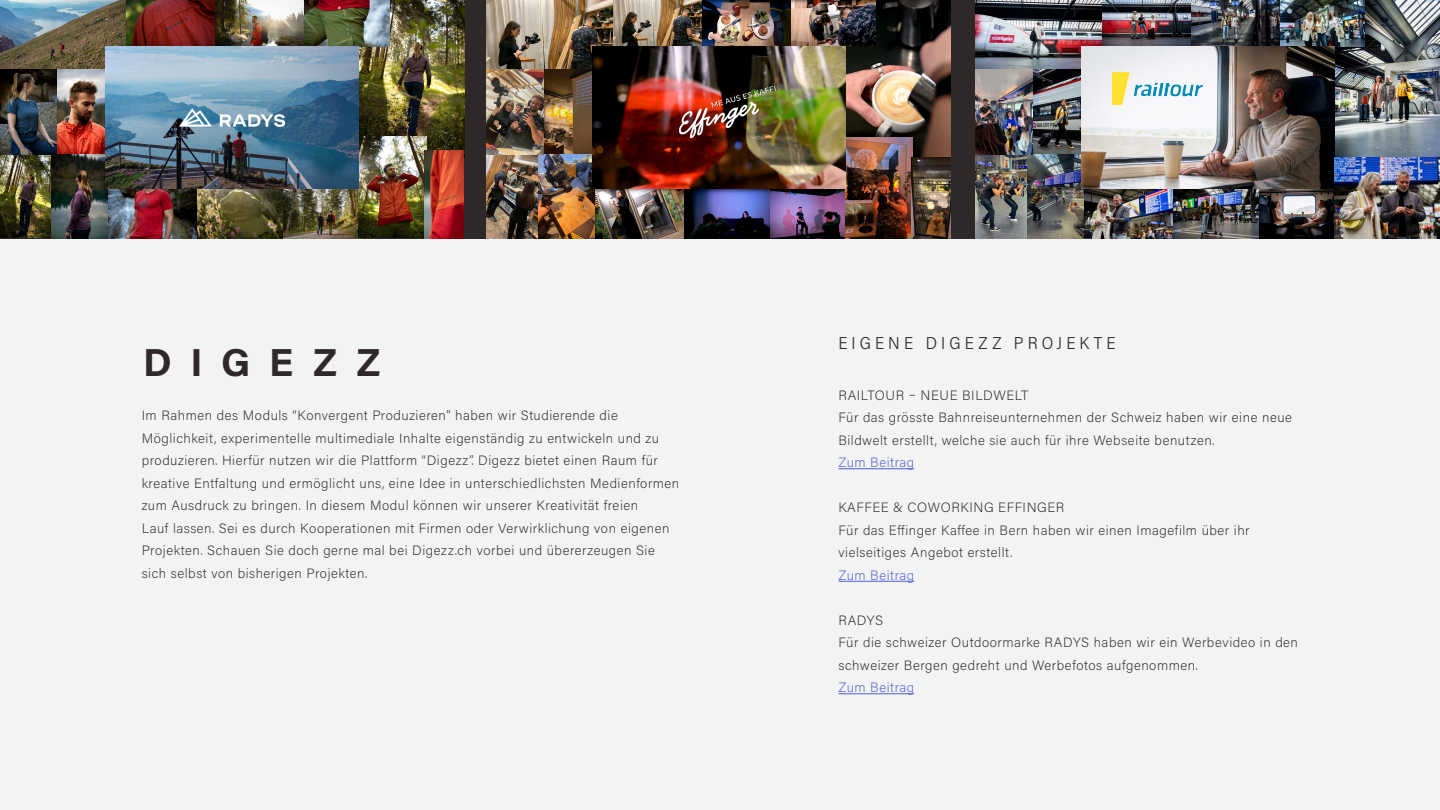
<style>
.page{position:relative;width:1440px;height:810px;background:#f2f3f3}
.page>*{position:absolute;margin:0;border:0;box-sizing:border-box;transform-origin:0 0}
.t1{font:700 39px "Acumin Pro";letter-spacing:.475em;color:#2f2828}
.t2{font:17.25px "Acumin Variable Concept";letter-spacing:.24em;color:#2f2828}
.t3{font:200 13.5px/22.5px "Acumin Pro";letter-spacing:.04em;color:#2f2828}
.t4{font:200 13.5px "Acumin Pro";letter-spacing:.04em;color:#4f5cd6}
</style>
<div class="page">
<div style="left:0;top:0;width:1440px;height:238px;background:#2f2828"></div>
<hr style="left:838px;top:468px;width:76px;height:1px;background:#4f5cd6">
<hr style="left:838px;top:581px;width:76px;height:1px;background:#4f5cd6">
<hr style="left:838px;top:693px;width:76px;height:1px;background:#4f5cd6">
<img style="left:0;top:0;width:127px;height:70px">
<img style="left:57px;top:70px;width:49px;height:85px">
<img style="left:359px;top:0;width:105px;height:150px">
<img style="left:127px;top:0;width:178px;height:46px">
<img style="left:305px;top:0;width:84px;height:46px">
<img style="left:108px;top:188px;width:175px;height:50px">
<img style="left:0;top:155px;width:52px;height:83px">
<img style="left:52px;top:155px;width:56px;height:84px">
<img style="left:0;top:70px;width:57px;height:85px">
<img style="left:283px;top:188px;width:92px;height:51px">
<img style="left:359px;top:137px;width:67px;height:101px">
<img style="left:106px;top:46px;width:253px;height:142px">
<img style="left:425px;top:150px;width:39px;height:88px">
<img style="left:487px;top:0;width:127px;height:70px">
<img style="left:544px;top:70px;width:49px;height:85px">
<img style="left:845px;top:0;width:106px;height:157px">
<img style="left:614px;top:0;width:262px;height:46px">
<img style="left:595px;top:188px;width:175px;height:50px">
<img style="left:487px;top:154px;width:57px;height:84px">
<img style="left:539px;top:155px;width:56px;height:83px">
<img style="left:487px;top:70px;width:57px;height:84px">
<img style="left:770px;top:188px;width:75px;height:50px">
<img style="left:845px;top:137px;width:68px;height:101px">
<img style="left:593px;top:46px;width:252px;height:142px">
<img style="left:912px;top:157px;width:38px;height:81px">
<img style="left:976px;top:0;width:127px;height:70px">
<img style="left:1033px;top:70px;width:49px;height:85px">
<img style="left:1335px;top:0;width:105px;height:238px">
<img style="left:1103px;top:0;width:88px;height:46px">
<img style="left:1192px;top:0;width:88px;height:46px">
<img style="left:1280px;top:0;width:85px;height:46px">
<img style="left:1082px;top:46px;width:253px;height:192px">
<img style="left:976px;top:70px;width:57px;height:168px">
<img style="left:1028px;top:155px;width:56px;height:83px">
<img style="left:1112px;top:66px;width:92px;height:49px">
<h1 class="t1" style="left:143px;top:335px;width:239px">DIGEZZ</h1>
<p class="t3" style="left:142px;top:404px;width:539px">Im Rahmen des Moduls “Konvergent Produzieren” haben wir Studierende die Möglichkeit, experimentelle multimediale Inhalte eigenständig zu entwickeln und zu produzieren. Hierfür nutzen wir die Plattform “Digezz”. Digezz bietet einen Raum für kreative Entfaltung und ermöglicht uns, eine Idee in unterschiedlichsten Medienformen zum Ausdruck zu bringen. In diesem Modul können wir unserer Kreativität freien<br>Lauf lassen. Sei es durch Kooperationen mit Firmen oder Verwirklichung von eigenen Projekten. Schauen Sie doch gerne mal bei Digezz.ch vorbei und übererzeugen Sie sich selbst von bisherigen Projekten.</p>
<p class="t2" style="left:838px;top:331px;width:279px">EIGENE DIGEZZ PROJEKTE</p>
<p class="t3" style="left:838px;top:383px;width:455px">RAILTOUR – NEUE BILDWELT<br>Für das grösste Bahnreiseunternehmen der Schweiz haben wir eine neue<br>Bildwelt erstellt, welche sie auch für ihre Webseite benutzen.</p>
<p class="t4" style="left:838px;top:453px;width:77px">Zum Beitrag</p>
<p class="t3" style="left:838px;top:496px;width:413px">KAFFEE &amp; COWORKING EFFINGER<br>Für das Effinger Kaffee in Bern haben wir einen Imagefilm über ihr vielseitiges Angebot erstellt.</p>
<p class="t4" style="left:838px;top:566px;width:77px">Zum Beitrag</p>
<p class="t3" style="left:838px;top:608px;width:461px">RADYS<br>Für die schweizer Outdoormarke RADYS haben wir ein Werbevideo in den schweizer Bergen gedreht und Werbefotos aufgenommen.</p>
<p class="t4" style="left:838px;top:678px;width:77px">Zum Beitrag</p>
</div>
